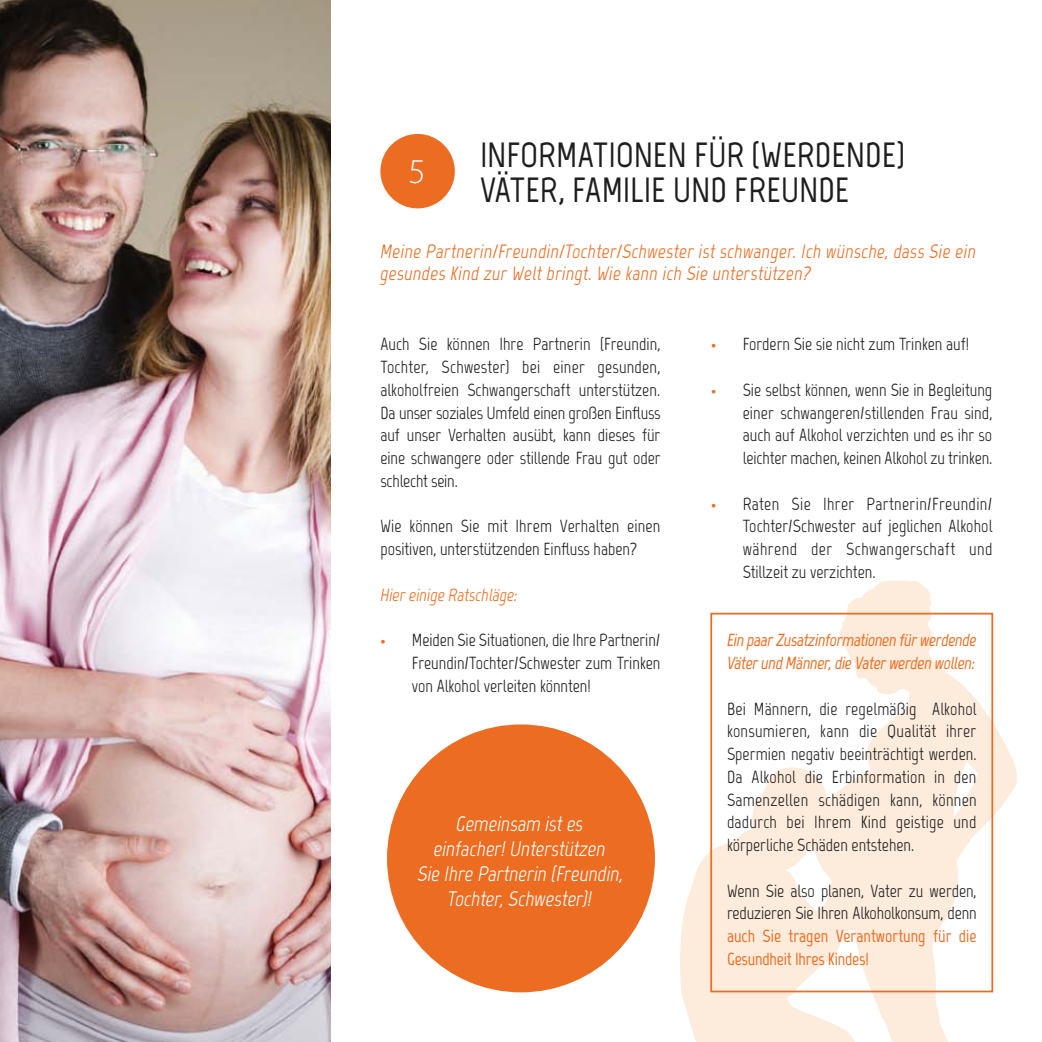
<style>
.page{position:relative;width:1042px;height:1042px;background:#fff}
.page>*{position:absolute;margin:0;border:0;box-sizing:border-box;transform-origin:0 0}
.t1{font:700 35px/35px "Marvel";letter-spacing:-.005em;color:#1e1e1f}
.t2{font:300 35px "Myriad Pro";color:#fff}
.t3{font:italic 21px/25.2px "Marvel";color:#fff;text-align:center}
.t4{font:italic 19.25px/22.8px "Marvel";letter-spacing:.02em;color:#ec6c21}
.t5{font:17.5px/22.8px "Marvel";color:#1e1e1f;text-align:justify}
.t6{font:italic 700 17.5px/22.8px "Marvel";letter-spacing:-.02em;color:#ec6c21}
.t7{font:700 17.5px/22.8px "Marvel";letter-spacing:-.01em;color:#ec6c21}
.t8{font:italic 17.5px "Marvel";color:#ec6c21}
.s1{color:#ec6c21}
</style>
<div class="page">
<svg style="left:680px;top:580px;width:336px;height:462px;fill:#fdebdb"></svg>
<div style="left:380px;top:134px;width:75px;height:74px;background:#ec6c21;border-radius:50%"></div>
<div style="left:387px;top:724px;width:268px;height:268px;background:#ec6c21;border-radius:50%"></div>
<div style="left:710px;top:613px;width:283px;height:379px;border:2px solid #ec6c21"></div>
<img style="left:0;top:0;width:331px;height:1042px">
<h1 class="t2" style="left:409px;top:150px;width:19px">5</h1>
<h1 class="t1" style="left:480px;top:137px;width:427px">Informationen für (werdende)<br>Väter, Familie und Freunde</h1>
<p class="t4" style="left:380px;top:240px;width:597px">Meine Partnerin/Freundin/Tochter/Schwester ist schwanger. Ich wünsche, dass Sie ein gesundes Kind zur Welt bringt. Wie kann ich Sie unterstützen?</p>
<p class="t5" style="left:380px;top:333px;width:282px">Auch Sie können Ihre Partnerin (Freundin, Tochter, Schwester) bei einer gesunden, alkoholfreien Schwangerschaft unterstützen.<br>Da unser soziales Umfeld einen großen Einfluss auf unser Verhalten ausübt, kann dieses für eine schwangere oder stillende Frau gut oder schlecht sein.</p>
<p class="t5" style="left:380px;top:515px;width:281px">Wie können Sie mit Ihrem Verhalten einen positiven, unterstützenden Einfluss haben?</p>
<p class="t8" style="left:380px;top:584px;width:139px">Hier einige Ratschläge:</p>
<p class="t5" style="left:412px;top:629px;width:250px;text-indent:-32px"><span class="s1">•</span> M eiden Sie Situationen, die Ihre Partnerin/ Freundin/Tochter/Schwester zum Trinken von Alkohol verleiten könnten!</p>
<p class="t3" style="left:418px;top:811px;width:207px">Gemeinsam ist es<br>einfacher! Unterstützen<br>Sie Ihre Partnerin (Freundin,<br>Tochter, Schwester)!</p>
<p class="t5" style="left:711px;top:333px;width:259px"><span class="s1">•</span> Fordern Sie sie nicht zum Trinken auf!</p>
<p class="t5" style="left:743px;top:378px;width:251px;text-indent:-32px"><span class="s1">•</span> Sie selbst können, wenn Sie in Begleitung einer schwangeren/stillenden Frau sind, auch auf Alkohol verzichten und es ihr so leichter machen, keinen Alkohol zu trinken.</p>
<p class="t5" style="left:743px;top:492px;width:251px;text-indent:-32px"><span class="s1">•</span> Raten Sie Ihrer Partnerin/Freundin/ Tochter/Schwester auf jeglichen Alkohol während der Schwangerschaft und Stillzeit zu verzichten.</p>
<p class="t6" style="left:727px;top:629px;width:251px">Ein paar Zusatzinformationen für werdende<br>Väter und Männer, die Vater werden wollen:</p>
<p class="t5" style="left:727px;top:697px;width:251px">Bei Männern, die regelmäßig Alkohol konsumieren, kann die Qualität ihrer Spermien negativ beeinträchtigt werden.<br>Da Alkohol die Erbinformation in den Samenzellen schädigen kann, können dadurch bei Ihrem Kind geistige und körperliche Schäden entstehen.</p>
<p class="t5" style="left:727px;top:879px;width:251px">Wenn Sie also planen, Vater zu werden, reduzieren Sie Ihren Alkoholkonsum, denn</p>
<p class="t7" style="left:727px;top:924px;width:251px">auch Sie tragen Verantwortung für die<br>Gesundheit Ihres Kindes!</p>
</div>
